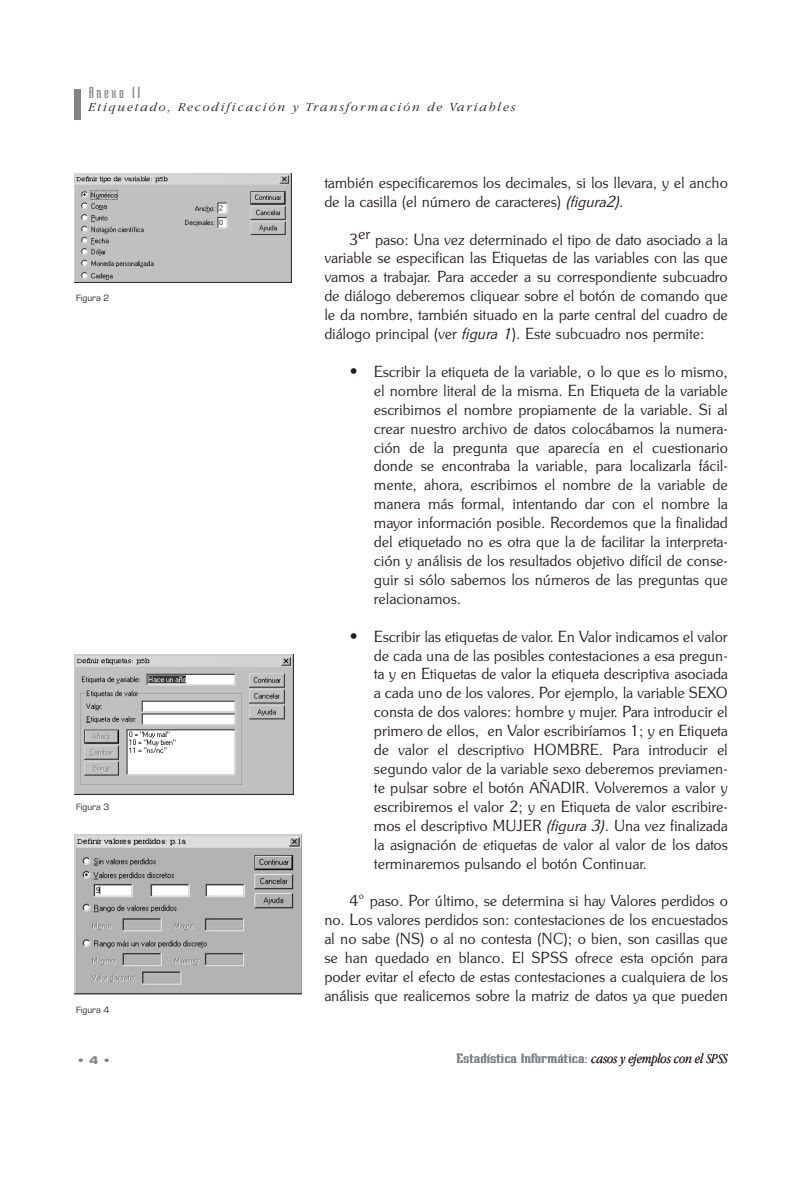
<style>
.page{position:relative;width:804px;height:1191px;background:#fff}
.page>*{position:absolute;margin:0;border:0;box-sizing:border-box;transform-origin:0 0}
.t1{font:16.8px "Teknik Plain";letter-spacing:.125em;color:#808285;scale:1.25 1}
.t2{font:15.75px/18.9px "Cg Souvenir Gth Lt";color:#231f20;text-align:justify}
.t3{font:14px "Teknik Plain";color:#808285;scale:2 1}
.t4{font:italic 300 12.6px "Apple Garamond";letter-spacing:.125em;color:#231f20;scale:1.25 1}
.t5{font:700 11.2px "Eurostile T";color:#808285;scale:1.25 1}
.Subtitulos{font:9.45px "Eurostile T";color:#231f20}
.s1{font-family:"Cg Souvenir Gth Lt It"}
.s2{font-family:"Apple Garamond";font-weight:300;font-style:italic;color:#231f20}
</style>
<div class="page">
<div style="left:74px;top:89px;width:7px;height:31px;background:#808285"></div>
<img style="left:74px;top:174px;width:217px;height:109px">
<img style="left:74px;top:654px;width:219px;height:140px">
<img style="left:74px;top:835px;width:227px;height:159px">
<p class="t1" style="left:89px;top:83px;width:43px">Anexo II</p>
<p class="t4" style="left:89px;top:99px;width:343px">Etiquetado, Recodificación y Transformación de Variables</p>
<p class="Subtitulos" style="left:76px;top:293px;width:35px">Figura 2</p>
<p class="Subtitulos" style="left:76px;top:802px;width:35px">Figura 3</p>
<p class="Subtitulos" style="left:76px;top:1004px;width:35px">Figura 4</p>
<p class="t2" style="left:324px;top:173px;width:405px">también especificaremos los decimales, si los llevara, y el ancho de la casilla (el número de caracteres) <span class="s1">(figura2).</span></p>
<p class="t2" style="left:324px;top:230px;width:405px;text-indent:25px">3er paso: Una vez determinado el tipo de dato asociado a la variable se especifican las Etiquetas de las variables con las que vamos a trabajar. Para acceder a su correspondiente subcuadro de diálogo deberemos cliquear sobre el botón de comando que le da nombre, también situado en la parte central del cuadro de diálogo principal (ver <span class="s1">figura 1</span>). Este subcuadro nos permite:</p>
<p class="t2" style="left:374px;top:362px;width:355px;text-indent:-25px">• Escribir la etiqueta de la variable, o lo que es lo mismo, el nombre literal de la misma. En Etiqueta de la variable escribimos el nombre propiamente de la variable. Si al crear nuestro archivo de datos colocábamos la numera&shy;ción de la pregunta que aparecía en el cuestionario donde se encontraba la variable, para localizarla fácil&shy;mente, ahora, escribimos el nombre de la variable de manera más formal, intentando dar con el nombre la mayor información posible. Recordemos que la finalidad del etiquetado no es otra que la de facilitar la interpreta&shy;ción y análisis de los resultados objetivo difícil de conse&shy;guir si sólo sabemos los números de las preguntas que relacionamos.</p>
<p class="t2" style="left:374px;top:626px;width:355px;text-indent:-25px">• Escribir las etiquetas de valor. En Valor indicamos el valor de cada una de las posibles contestaciones a esa pregun&shy;ta y en Etiquetas de valor la etiqueta descriptiva asociada a cada uno de los valores. Por ejemplo, la variable SEXO consta de dos valores: hombre y mujer. Para introducir el primero de ellos, en Valor escribiríamos 1; y en Etiqueta de valor el descriptivo HOMBRE. Para introducir el segundo valor de la variable sexo deberemos previamen&shy;te pulsar sobre el botón AÑADIR. Volveremos a valor y escribiremos el valor 2; y en Etiqueta de valor escribire&shy;mos el descriptivo MUJER <span class="s1">(figura 3)</span>. Una vez finalizada la asignación de etiquetas de valor al valor de los datos terminaremos pulsando el botón Continuar.</p>
<p class="t2" style="left:324px;top:891px;width:405px;text-indent:25px">4º paso. Por último, se determina si hay Valores perdidos o no. Los valores perdidos son: contestaciones de los encuestados al no sabe (NS) o al no contesta (NC); o bien, son casillas que se han quedado en blanco. El SPSS ofrece esta opción para poder evitar el efecto de estas contestaciones a cualquiera de los análisis que realicemos sobre la matriz de datos ya que pueden</p>
<p class="t5" style="left:76px;top:1054px;width:30px">• 4 •</p>
<p class="t3" style="left:456px;top:1049px;width:137px">Estadística Informática: <span class="s2">casos y ejemplos con el SPSS</span></p>
</div>
